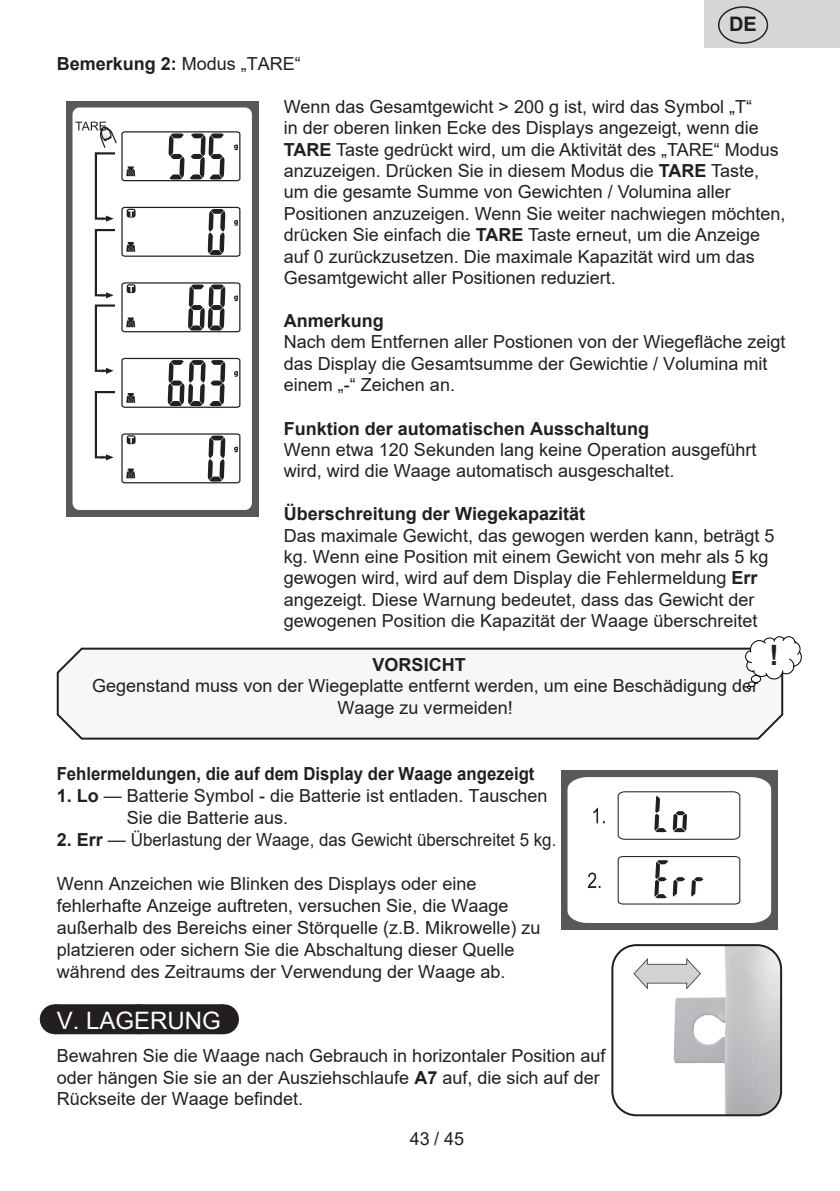
<style>
.page{position:relative;width:840px;height:1191px;background:#fff}
.page>*{position:absolute;margin:0;border:0;box-sizing:border-box;transform-origin:0 0}
.Normální{font:700 28px "Arial";color:#231f20}
.Grafický_nadpis_ETA{font:24px "Arial";color:#fff}
.t1{font:700 20px "Arial";color:#231f20}
.Normální-2{font:18px/21.4px "Arial";color:#231f20}
._3_Text{font:18px/21.4px "Arial";color:#231f20}
.Normální-3{font:700 18px "Arial";color:#231f20}
.Normální-4{font:700 18px "Arial";color:#231f20;scale:.93 1}
._3_Text-2{font:700 18px "Arial";color:#231f20}
.s1{font-weight:400}
.s2{font-weight:700}
</style>
<div class="page">
<div style="left:55px;top:1004px;width:168px;height:30px;background:#231f20"></div>
<svg style="left:139px;top:1004px;width:42px;height:1px"></svg>
<hr style="left:223px;top:1004px;width:1px;height:30px;background:#231f20">
<div style="left:66px;top:101px;width:192px;height:415px;background:#57585a"></div>
<div style="left:72px;top:107px;width:180px;height:403px;background:#fff;border-radius:7px"></div>
<svg style="left:75px;top:107px;width:166px;height:377px"></svg>
<svg style="left:56px;top:647px;width:727px;height:93px"></svg>
<svg style="left:744px;top:636px;width:57px;height:53px"></svg>
<div style="left:561px;top:770px;width:216px;height:159px;background:#57585a"></div>
<svg style="left:567px;top:777px;width:203px;height:146px;background:#f0f0f0"></svg>
<img style="left:673px;top:945px;width:107px;height:170px">
<div style="left:611px;top:944px;width:170px;height:172px;border:2px solid #231f20;border-radius:24px"></div>
<img style="left:631px;top:956px;width:73px;height:36px;border-radius:18px">
<div style="left:704px;top:0;width:135px;height:48px;background:#d5d6d8"></div>
<div style="left:717px;top:6px;width:50px;height:38px;border:1px solid #231f20;border-radius:50%"></div>
<p class="t1" style="left:728px;top:10px;width:29px">DE</p>
<p class="_3_Text-2" style="left:57px;top:51px;width:245px">Bemerkung 2: <span class="s1">Modus „TARE“</span></p>
<p class="_3_Text" style="left:283px;top:96px;width:503px">Wenn das Gesamtgewicht &gt; 200 g ist, wird das Symbol „T“<br>in der oberen linken Ecke des Displays angezeigt, wenn die <span class="s2">TARE</span> Taste gedrückt wird, um die Aktivität des „TARE“ Modus anzuzeigen. Drücken Sie in diesem Modus die <span class="s2">TARE</span> Taste, um die gesamte Summe von Gewichten / Volumina aller Positionen anzuzeigen. Wenn Sie weiter nachwiegen möchten, drücken Sie einfach die <span class="s2">TARE</span> Taste erneut, um die Anzeige auf 0 zurückzusetzen. Die maximale Kapazität wird um das Gesamtgewicht aller Positionen reduziert.</p>
<p class="Normální-3" style="left:283px;top:308px;width:102px">Anmerkung</p>
<p class="Normální-2" style="left:283px;top:331px;width:503px">Nach dem Entfernen aller Postionen von der Wiegefläche zeigt das Display die Gesamtsumme der Gewichtie / Volumina mit einem „-“ Zeichen an.</p>
<p class="Normální-3" style="left:283px;top:415px;width:367px">Funktion der automatischen Ausschaltung</p>
<p class="Normální-2" style="left:283px;top:439px;width:474px">Wenn etwa 120 Sekunden lang keine Operation ausgeführt wird, wird die Waage automatisch ausgeschaltet.</p>
<p class="Normální-3" style="left:283px;top:501px;width:303px">Überschreitung der Wiegekapazität</p>
<p class="Normální-2" style="left:283px;top:524px;width:492px">Das maximale Gewicht, das gewogen werden kann, beträgt 5 kg. Wenn eine Position mit einem Gewicht von mehr als 5 kg gewogen wird, wird auf dem Display die Fehlermeldung <span class="s2">Err </span>angezeigt. Diese Warnung bedeutet, dass das Gewicht der gewogenen Position die Kapazität der Waage überschreitet</p>
<p class="Normální-3" style="left:372px;top:652px;width:95px">VORSICHT</p>
<p class="Normální-2" style="left:92px;top:675px;width:667px;text-align:center">Gegenstand muss von der Wiegeplatte entfernt werden, um eine Beschädigung der<br>Waage zu vermeiden!</p>
<p class="Normální" style="left:769px;top:635px;width:11px">!</p>
<p class="Normální-4" style="left:57px;top:761px;width:515px">Fehlermeldungen, die auf dem Display der Waage angezeigt</p>
<p class="Normální-2" style="left:127px;top:784px;width:422px;line-height:22px;text-indent:-70px"><span class="s2">1. Lo</span> — Batterie Symbol - die Batterie ist entladen. Tauschen<br>Sie die Batterie aus.</p>
<p class="Normální-2" style="left:57px;top:829px;width:501px"><span class="s2">2. Err</span> — Überlastung der Waage, das Gewicht überschreitet 5 kg.</p>
<p class="Normální-2" style="left:57px;top:872px;width:485px;line-height:22px">Wenn Anzeichen wie Blinken des Displays oder eine fehlerhafte Anzeige auftreten, versuchen Sie, die Waage außerhalb des Bereichs einer Störquelle (z.B. Mikrowelle) zu platzieren oder sichern Sie die Abschaltung dieser Quelle während des Zeitraums der Verwendung der Waage ab.</p>
<p class="Grafický_nadpis_ETA" style="left:57px;top:1004px;width:166px">V. LAGERUNG</p>
<p class="Normální-2" style="left:57px;top:1045px;width:550px">Bewahren Sie die Waage nach Gebrauch in horizontaler Position auf oder hängen Sie sie an der Ausziehschlaufe <span class="s2">A7</span> auf, die sich auf der<br>Rückseite der Waage befindet.</p>
<p class="_3_Text" style="left:410px;top:1128px;width:56px">43 / 45</p>
</div>
